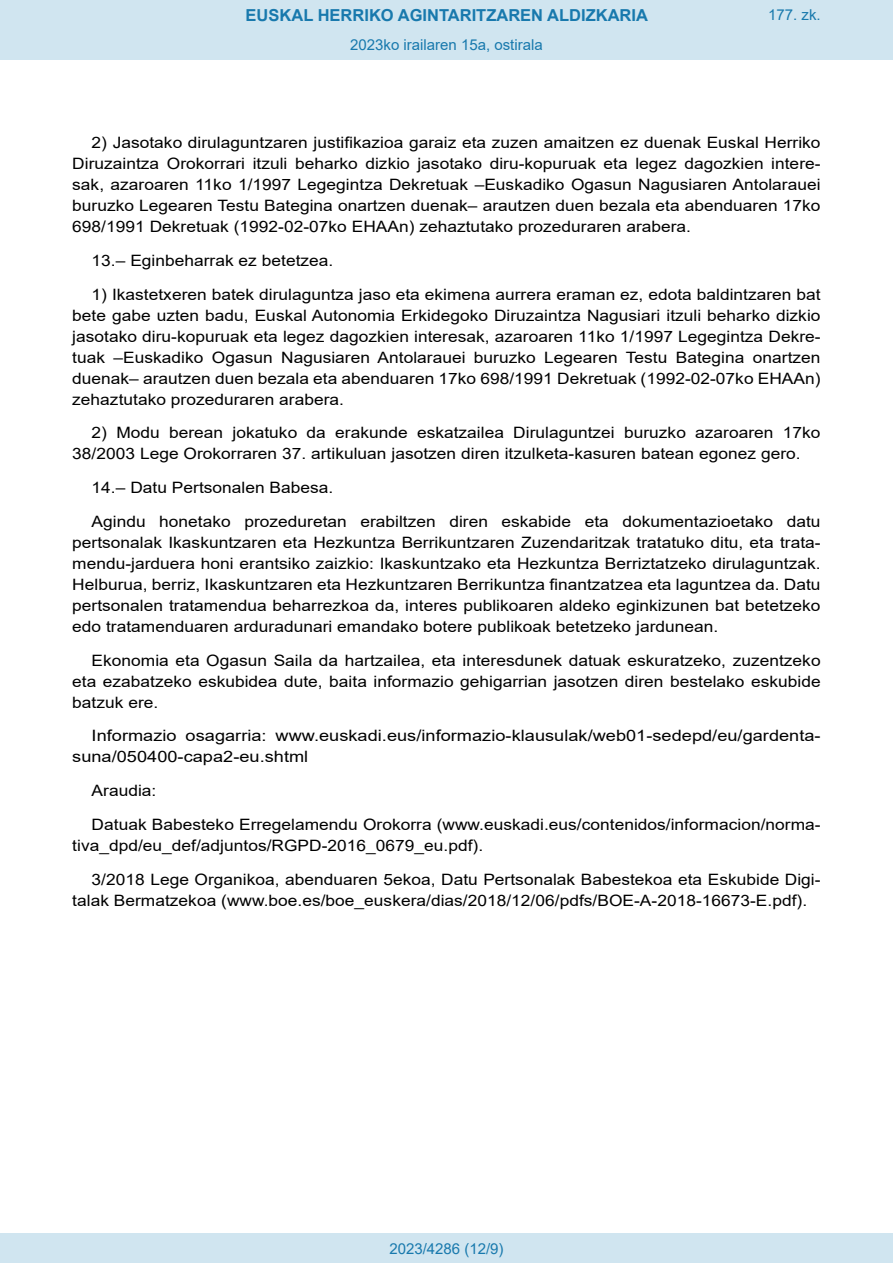
<style>
.page{position:relative;width:893px;height:1263px;background:#fff}
.page>*{position:absolute;margin:0;border:0;box-sizing:border-box;transform-origin:0 0}
.t1{font:700 16.5px "Arial";color:#1879ad}
.BOPVDetalle{font:15.6px/21px "Arial";color:#000;text-align:justify;scale:1.11 1}
.BOPVDetalle-2{font:15.6px/21px "Arial";color:#000;scale:1.16 1}
.Paginacion_Centro{font:15px "Arial";color:#1879ad}
</style>
<div class="page">
<div style="left:0;top:0;width:893px;height:60px;background:#d0e5f0"></div>
<div style="left:0;top:1233px;width:893px;height:30px;background:#d0e5f0"></div>
<p class="t1" style="left:246px;top:3px;width:404px">EUSKAL HERRIKO AGINTARITZAREN ALDIZKARIA</p>
<p class="Paginacion_Centro" style="left:350px;top:35px;width:194px">2023ko irailaren 15a, ostirala</p>
<p class="Paginacion_Centro" style="left:768px;top:5px;width:54px">177. zk.</p>
<p class="BOPVDetalle" style="left:72px;top:132px;width:676px;text-indent:19px">2) Jasotako dirulaguntzaren justifikazioa garaiz eta zuzen amaitzen ez duenak Euskal Herriko Diruzaintza Orokorrari itzuli beharko dizkio jasotako diru-kopuruak eta legez dagozkien intere&shy;sak, azaroaren 11ko 1/1997 Legegintza Dekretuak –Euskadiko Ogasun Nagusiaren Antolarauei buruzko Legearen Testu Bategina onartzen duenak– arautzen duen bezala eta abenduaren 17ko 698/1991 Dekretuak (1992-02-07ko EHAAn) zehaztutako prozeduraren arabera.</p>
<p class="BOPVDetalle" style="left:92px;top:250px;width:219px">13.– Eginbeharrak ez betetzea.</p>
<p class="BOPVDetalle" style="left:72px;top:284px;width:676px;text-indent:19px">1) Ikastetxeren batek dirulaguntza jaso eta ekimena aurrera eraman ez, edota baldintzaren bat bete gabe uzten badu, Euskal Autonomia Erkidegoko Diruzaintza Nagusiari itzuli beharko dizkio jasotako diru-kopuruak eta legez dagozkien interesak, azaroaren 11ko 1/1997 Legegintza Dekre&shy;tuak –Euskadiko Ogasun Nagusiaren Antolarauei buruzko Legearen Testu Bategina onartzen duenak– arautzen duen bezala eta abenduaren 17ko 698/1991 Dekretuak (1992-02-07ko EHAAn) zehaztutako prozeduraren arabera.</p>
<p class="BOPVDetalle" style="left:72px;top:422px;width:676px;text-indent:19px">2) Modu berean jokatuko da erakunde eskatzailea Dirulaguntzei buruzko azaroaren 17ko<br>38/2003 Lege Orokorraren 37. artikuluan jasotzen diren itzulketa-kasuren batean egonez gero.</p>
<p class="BOPVDetalle" style="left:92px;top:477px;width:219px">14.– Datu Pertsonalen Babesa.</p>
<p class="BOPVDetalle" style="left:72px;top:511px;width:676px;text-indent:19px">Agindu honetako prozeduretan erabiltzen diren eskabide eta dokumentazioetako datu pertsonalak Ikaskuntzaren eta Hezkuntza Berrikuntzaren Zuzendaritzak tratatuko ditu, eta trata&shy;mendu-jarduera honi erantsiko zaizkio: Ikaskuntzako eta Hezkuntza Berriztatzeko dirulaguntzak.<br>Helburua, berriz, Ikaskuntzaren eta Hezkuntzaren Berrikuntza finantzatzea eta laguntzea da. Datu pertsonalen tratamendua beharrezkoa da, interes publikoaren aldeko eginkizunen bat betetzeko edo tratamenduaren arduradunari emandako botere publikoak betetzeko jardunean.</p>
<p class="BOPVDetalle" style="left:72px;top:650px;width:676px;text-indent:19px">Ekonomia eta Ogasun Saila da hartzailea, eta interesdunek datuak eskuratzeko, zuzentzeko eta ezabatzeko eskubidea dute, baita informazio gehigarrian jasotzen diren bestelako eskubide batzuk ere.</p>
<p class="BOPVDetalle-2" style="left:72px;top:725px;width:647px;text-indent:19px">Informazio osagarria: www.euskadi.eus/informazio-klausulak/web01-sedepd/eu/gardenta&shy;suna/050400-capa2-eu.shtml</p>
<p class="BOPVDetalle" style="left:92px;top:780px;width:60px">Araudia:</p>
<p class="BOPVDetalle" style="left:72px;top:814px;width:676px;text-indent:19px">Datuak Babesteko Erregelamendu Orokorra (www.euskadi.eus/contenidos/informacion/norma&shy;tiva_dpd/eu_def/adjuntos/RGPD-2016_0679_eu.pdf).</p>
<p class="BOPVDetalle" style="left:72px;top:869px;width:676px;text-indent:19px">3/2018 Lege Organikoa, abenduaren 5ekoa, Datu Pertsonalak Babestekoa eta Eskubide Digi&shy;talak Bermatzekoa (www.boe.es/boe_euskera/dias/2018/12/06/pdfs/BOE-A-2018-16673-E.pdf).</p>
<p class="Paginacion_Centro" style="left:389px;top:1238px;width:116px">2023/4286 (12/9)</p>
</div>
